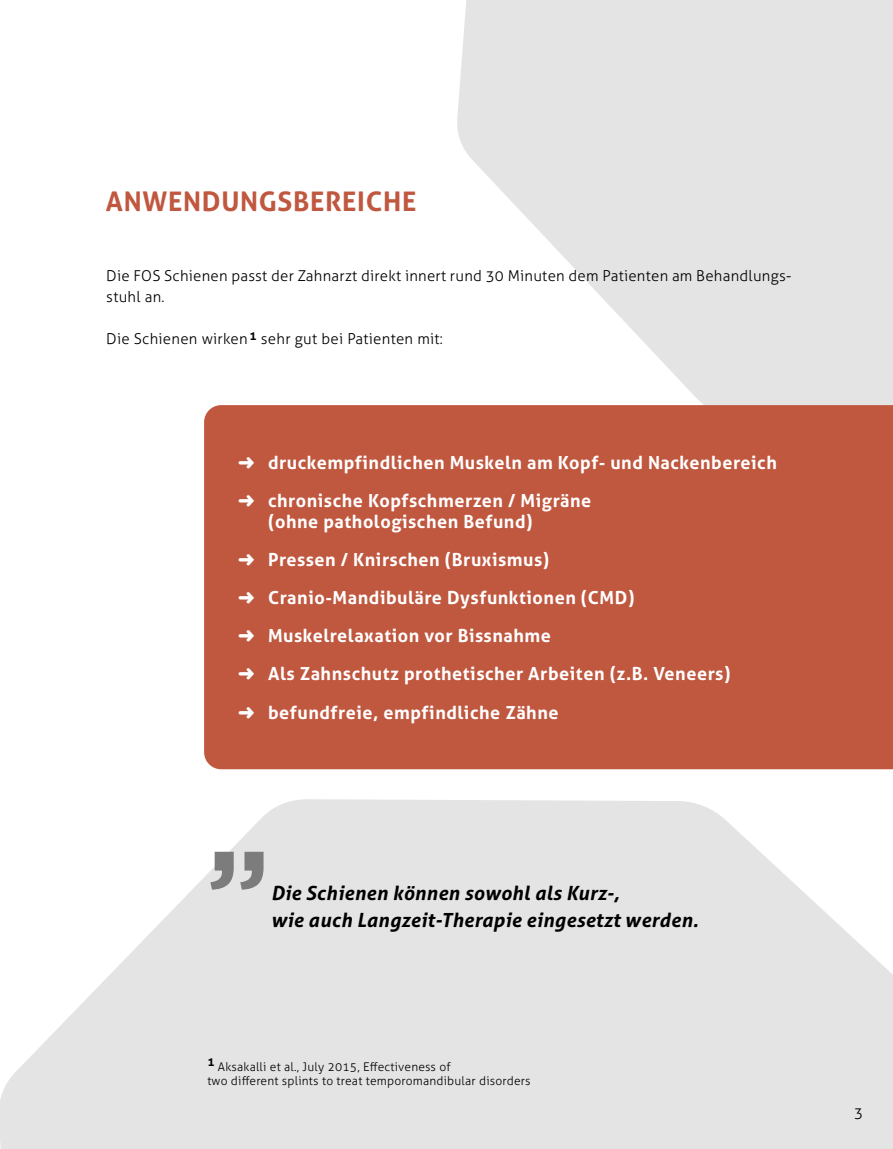
<style>
.page{position:relative;width:893px;height:1149px;background:#fff}
.page>*{position:absolute;margin:0;border:0;box-sizing:border-box;transform-origin:0 0}
.t1{font:700 117.45px "Gotham";color:#7c7c7c}
.t2{font:700 27px "Aller";letter-spacing:.025em;color:#c0573f}
.t3{font:italic 700 19.5px/27px "Aller";letter-spacing:.015em;color:#000}
.t4{font:700 18px/38px "Aller";letter-spacing:.03em;color:#fff}
.t5{font:300 15px/21px "Aller";letter-spacing:.015em;color:#000}
.t6{font:300 12px/14.4px "Aller";letter-spacing:.015em;color:#000}
</style>
<div class="page">
<svg style="left:0;top:799px;width:893px;height:349px;fill:#e4e4e4"></svg>
<svg style="left:457px;top:0;width:436px;height:405px;fill:#e4e4e4"></svg>
<div style="left:204px;top:405px;width:689px;height:364px;background:#c0573f"></div>
<h2 class="t2" style="left:106px;top:185px;width:312px">ANWENDUNGSBEREICHE</h2>
<p class="t5" style="left:106px;top:265px;width:686px">Die FOS Schienen passt der Zahnarzt direkt innert rund 30 Minuten dem Patienten am Behandlungs&shy;stuhl an.</p>
<p class="t5" style="left:106px;top:328px;width:338px">Die Schienen wirken<sup>1</sup> sehr gut bei Patienten mit:</p>
<p class="t4" style="left:238px;top:443px;width:540px">➜ druckempfindlichen Muskeln am Kopf- und Nackenbereich ➜ chronische Kopfschmerzen / Migräne</p>
<p class="t4" style="left:238px;top:502px;width:494px;text-indent:30px">(ohne pathologischen Befund)<br>➜ Pressen / Knirschen (Bruxismus)<br>➜ Cranio-Mandibuläre Dysfunktionen (CMD)<br>➜ Muskelrelaxation vor Bissnahme<br>➜ Als Zahnschutz prothetischer Arbeiten (z.B. Veneers) ➜ befundfreie, empfindliche Zähne</p>
<h1 class="t1" style="left:207px;top:760px;width:65px">„</h1>
<p class="t3" style="left:271px;top:879px;width:429px">Die Schienen können sowohl als Kurz-,<br>wie auch Langzeit-Therapie eingesetzt werden.</p>
<p class="t6" style="left:207px;top:1058px;width:325px"><sup>1</sup> Aksakalli et al., July 2015, Effectiveness of<br>two different splints to treat temporomandibular disorders</p>
<p class="t5" style="left:854px;top:1101px;width:10px">3</p>
</div>
